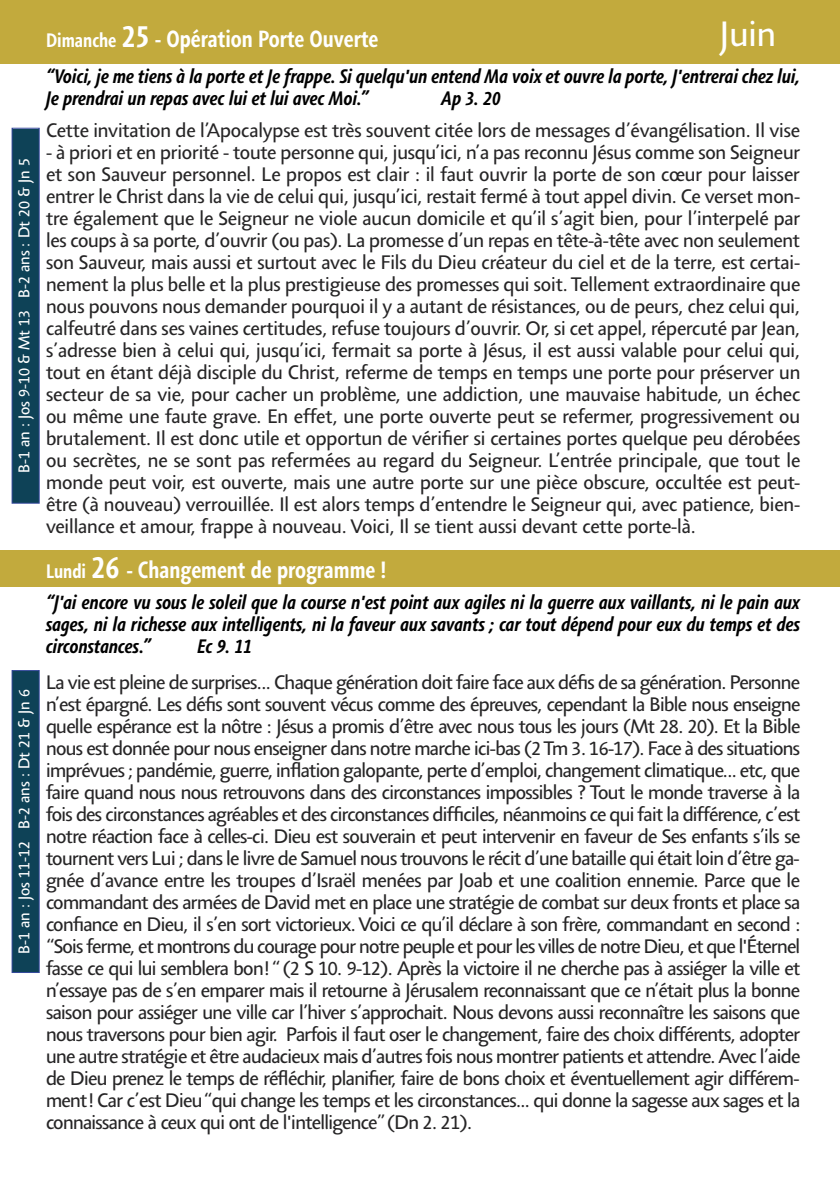
<style>
.page{position:relative;width:840px;height:1191px;background:#fff}
.page>*{position:absolute;margin:0;border:0;box-sizing:border-box;transform-origin:0 0}
.t1{font:36px "Agilita LT Std";color:#fff}
.t2{font:700 condensed 24px "Agilita LT Std";color:#fff}
.t3{font:20px/22px "Agilita LT Std";letter-spacing:-.005em;color:#262526;text-align:justify}
.t4{font:italic 700 condensed 20px/22px "Agilita LT Std";color:#000}
.t5{font:16px "Agilita LT Std";color:#fff}
.s1{font-size:20px}
.s2{font-size:32px}
</style>
<div class="page">
<div style="left:0;top:0;width:839px;height:64px;background:#c2aa3d"></div>
<div style="left:13px;top:129px;width:26px;height:374px;background:#0e4257"></div>
<div style="left:12px;top:128px;width:28px;height:376px;border:1px solid #33489a"></div>
<div style="left:0;top:550px;width:839px;height:37px;background:#c2aa3d"></div>
<div style="left:13px;top:671px;width:26px;height:301px;background:#0e4257"></div>
<div style="left:12px;top:670px;width:28px;height:303px;border:1px solid #33489a"></div>
<p class="t5" style="left:15px;top:473px;width:316px;rotate:-90deg">B-1 an : Jos 9-10 &amp; Mt 13 B-2 ans : Dt 20 &amp; Jn 5</p>
<p class="t5" style="left:15px;top:953px;width:266px;rotate:-90deg">B-1 an : Jos 11-12 B-2 ans : Dt 21 &amp; Jn 6</p>
<p class="t2" style="left:46px;top:29px;width:333px"><span class="s1">Dimanche</span> <span class="s2">25</span> - Opération Porte Ouverte</p>
<h1 class="t1" style="left:719px;top:13px;width:57px">Juin</h1>
<p class="t4" style="left:46px;top:65px;width:755px">“Voici, je me tiens à la porte et Je frappe. Si quelqu'un entend Ma voix et ouvre la porte, J'entrerai chez lui,<br>Je prendrai un repas avec lui et lui avec Moi.”</p>
<p class="t4" style="left:441px;top:87px;width:61px">Ap 3. 20</p>
<p class="t3" style="left:46px;top:119px;width:755px">Cette invitation de l’Apocalypse est très souvent citée lors de messages d’évangélisation. Il vise</p>
<p class="t3" style="left:46px;top:141px;width:755px">- à priori et en priorité - toute personne qui, jusqu’ici, n’a pas reconnu Jésus comme son Seigneur et son Sauveur personnel. Le propos est clair : il faut ouvrir la porte de son cœur pour laisser entrer le Christ dans la vie de celui qui, jusqu’ici, restait fermé à tout appel divin. Ce verset mon&shy;tre également que le Seigneur ne viole aucun domicile et qu’il s’agit bien, pour l’interpelé par les coups à sa porte, d’ouvrir (ou pas). La promesse d’un repas en tête-à-tête avec non seulement son Sauveur, mais aussi et surtout avec le Fils du Dieu créateur du ciel et de la terre, est certai&shy;nement la plus belle et la plus prestigieuse des promesses qui soit. Tellement extraordinaire que nous pouvons nous demander pourquoi il y a autant de résistances, ou de peurs, chez celui qui, calfeutré dans ses vaines certitudes, refuse toujours d’ouvrir. Or, si cet appel, répercuté par Jean, s’adresse bien à celui qui, jusqu’ici, fermait sa porte à Jésus, il est aussi valable pour celui qui, tout en étant déjà disciple du Christ, referme de temps en temps une porte pour préserver un secteur de sa vie, pour cacher un problème, une addiction, une mauvaise habitude, un échec ou même une faute grave. En effet, une porte ouverte peut se refermer, progressivement ou brutalement. Il est donc utile et opportun de vérifier si certaines portes quelque peu dérobées ou secrètes, ne se sont pas refermées au regard du Seigneur. L’entrée principale, que tout le monde peut voir, est ouverte, mais une autre porte sur une pièce obscure, occultée est peut&shy;être (à nouveau) verrouillée. Il est alors temps d’entendre le Seigneur qui, avec patience, bien&shy;veillance et amour, frappe à nouveau. Voici, Il se tient aussi devant cette porte-là.</p>
<p class="t2" style="left:46px;top:560px;width:341px"><span class="s1">Lundi</span> <span class="s2">26</span> - Changement de programme !</p>
<p class="t4" style="left:46px;top:591px;width:755px;text-align:justify">“J'ai encore vu sous le soleil que la course n'est point aux agiles ni la guerre aux vaillants, ni le pain aux sages, ni la richesse aux intelligents, ni la faveur aux savants ; car tout dépend pour eux du temps et des circonstances.”</p>
<p class="t4" style="left:197px;top:635px;width:56px">Ec 9. 11</p>
<p class="t3" style="left:46px;top:671px;width:755px">La vie est pleine de surprises... Chaque génération doit faire face aux défis de sa génération. Personne n’est épargné. Les défis sont souvent vécus comme des épreuves, cependant la Bible nous enseigne quelle espérance est la nôtre : Jésus a promis d’être avec nous tous les jours (Mt 28. 20). Et la Bible nous est donnée pour nous enseigner dans notre marche ici-bas (2 Tm 3. 16-17). Face à des situations imprévues ; pandémie, guerre, inflation galopante, perte d’emploi, changement climatique... etc, que faire quand nous nous retrouvons dans des circonstances impossibles ? Tout le monde traverse à la fois des circonstances agréables et des circonstances difficiles, néanmoins ce qui fait la différence, c’est notre réaction face à celles-ci. Dieu est souverain et peut intervenir en faveur de Ses enfants s’ils se tournent vers Lui ; dans le livre de Samuel nous trouvons le récit d’une bataille qui était loin d’être ga&shy;gnée d’avance entre les troupes d’Israël menées par Joab et une coalition ennemie. Parce que le commandant des armées de David met en place une stratégie de combat sur deux fronts et place sa confiance en Dieu, il s’en sort victorieux. Voici ce qu’il déclare à son frère, commandant en second : “Sois ferme, et montrons du courage pour notre peuple et pour les villes de notre Dieu, et que l'Éternel fasse ce qui lui semblera bon! “ (2 S 10. 9-12). Après la victoire il ne cherche pas à assiéger la ville et n’essaye pas de s’en emparer mais il retourne à Jérusalem reconnaissant que ce n’était plus la bonne saison pour assiéger une ville car l’hiver s’approchait. Nous devons aussi reconnaître les saisons que nous traversons pour bien agir. Parfois il faut oser le changement, faire des choix différents, adopter une autre stratégie et être audacieux mais d’autres fois nous montrer patients et attendre. Avec l’aide de Dieu prenez le temps de réfléchir, planifier, faire de bons choix et éventuellement agir différem&shy;ment ! Car c’est Dieu “qui change les temps et les circonstances... qui donne la sagesse aux sages et la connaissance à ceux qui ont de l'intelligence” (Dn 2. 21).</p>
</div>
